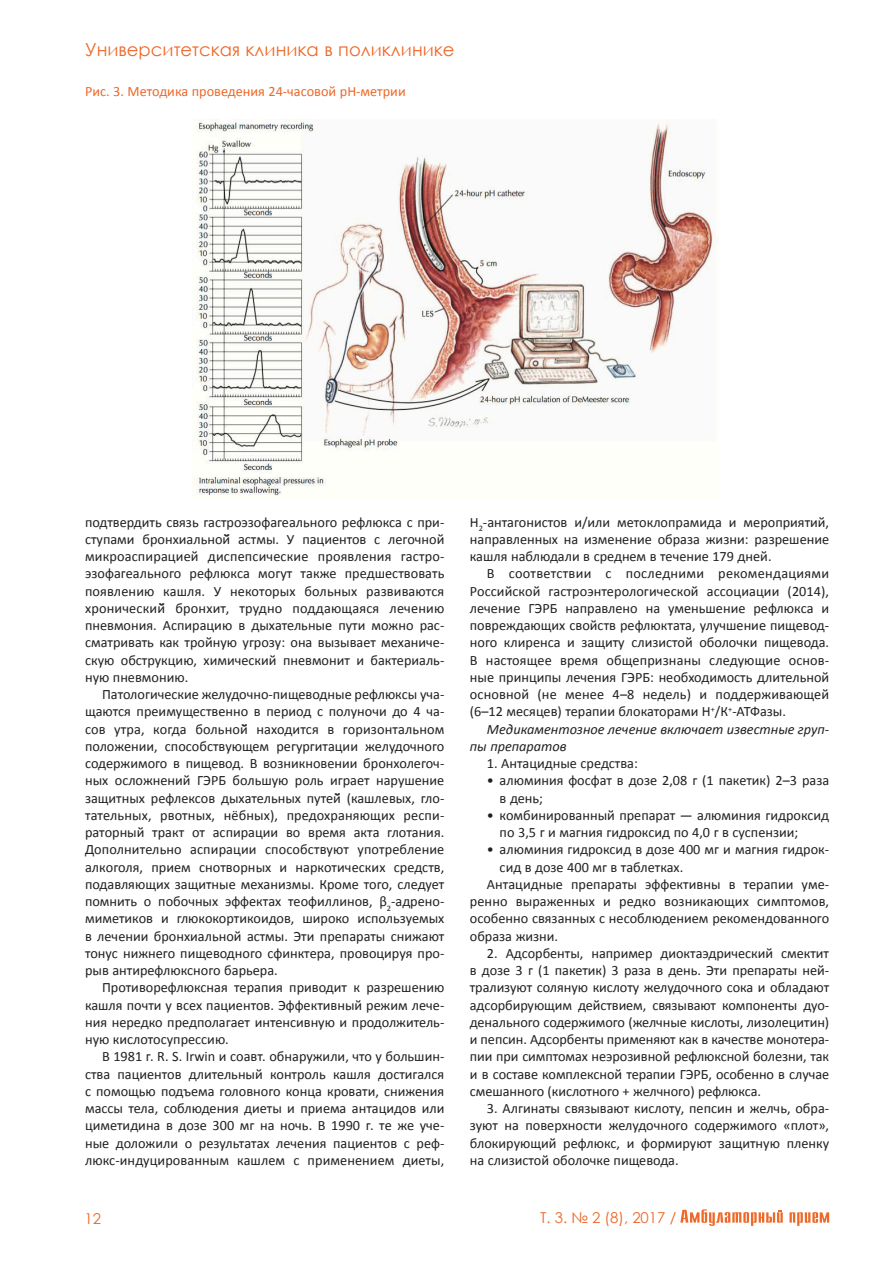
<style>
.page{position:relative;width:893px;height:1263px;background:#fff}
.page>*{position:absolute;margin:0;border:0;box-sizing:border-box;transform-origin:0 0}
.t1{font:18px "Century Gothic";color:#ee6828}
.t2{font:15px "Century Gothic";color:#ee6828}
.Osnova_text{font:14.25px/17.2px "Calibri";color:#231f20;text-align:justify}
.Osnova_text-2{font:italic 14.25px/17.2px "Calibri";color:#231f20}
.Osnova_text-3{font:14.25px "Calibri";color:#ee6828}
</style>
<div class="page">
<svg style="left:789px;top:1212px;width:40px;height:14px"></svg>
<svg style="left:680px;top:1209px;width:103px;height:17px"></svg>
<img style="left:192px;top:120px;width:522px;height:376px">
<p class="t1" style="left:85px;top:37px;width:371px">Университетская клиника в поликлинике</p>
<p class="Osnova_text-3" style="left:85px;top:82px;width:322px">Рис. 3. Методика проведения 24-часовой рН-метрии</p>
<p class="Osnova_text" style="left:85px;top:513px;width:361px">подтвердить связь гастроэзофагеального рефлюкса с при&shy;ступами бронхиальной̆ астмы. У пациентов с легочной микроаспирацией диспепсические проявления гастро&shy;эзофагеального рефлюкса могут также предшествовать появлению кашля. У некоторых больных развиваются хронический̆ бронхит, трудно поддающаяся лечению пневмония. Аспирацию в дыхательные пути можно рас&shy;сматривать как трой ную угрозу: она вызывает механиче&shy;скую обструкцию, химический пневмонит и бактериаль&shy;ную пневмонию.</p>
<p class="Osnova_text" style="left:85px;top:686px;width:361px;text-indent:17px">Патологические желудочно-пищеводные рефлюксы уча&shy;щаются преимущественно в период с полуночи до 4 ча&shy;сов утра, когда больной̆ находится в горизонтальном положении, способствующем регургитации желудочного содержимого в пищевод. В возникновении бронхолегоч&shy;ных осложнений ГЭРБ большую роль играет нарушение защитных рефлексов дыхательных путей̆(кашлевых, гло&shy;тательных, рвотных, нёбных), предохраняющих респи&shy;раторный тракт от аспирации во время акта глотания.<br>Дополнительно аспирации способствуют употребление алкоголя, прием снотворных и наркотических средств, подавляющих защитные механизмы. Кроме того, следует помнить о побочных эффектах теофиллинов, β<sub>2</sub>-адрено&shy;миметиков и глюкокортикоидов, широко используемых в лечении бронхиальной астмы. Эти препараты снижают тонус нижнего пищеводного сфинктера, провоцируя про&shy;рыв антирефлюксного барьера.</p>
<p class="Osnova_text" style="left:85px;top:979px;width:361px;text-indent:17px">Противорефлюксная терапия приводит к разрешению кашля почти у всех пациентов. Эффективный режим лече&shy;ния нередко предполагает интенсивную и продолжитель&shy;ную кислотосупрессию.</p>
<p class="Osnova_text" style="left:85px;top:1048px;width:361px;text-indent:17px">В 1981 г. R. S. Irwin и соавт. обнаружили, что у большин&shy;ства пациентов длительный контроль кашля достигался с помощью подъема головного конца кровати, снижения массы тела, соблюдения диеты и приема антацидов или циметидина в дозе 300 мг на ночь. В 1990 г. те же уче&shy;ные доложили о результатах лечения пациентов с реф&shy;люкс-индуцированным кашлем с применением диеты,</p>
<p class="Osnova_text" style="left:470px;top:513px;width:361px">Н<sub>2</sub>-антагонистов и/или метоклопрамида и мероприятий, направленных на изменение образа жизни: разрешение кашля наблюдали в среднем в течение 179 дней.</p>
<p class="Osnova_text" style="left:470px;top:565px;width:361px;text-indent:17px">В соответствии с последними рекомендациями Российской гастроэнтерологической ассоциации (2014), лечение ГЭРБ направлено на уменьшение рефлюкса и повреждающих свойств рефлюктата, улучшение пищевод&shy;ного клиренса и защиту слизистой оболочки пищевода.<br>В настоящее время общепризнаны следующие основ&shy;ные принципы лечения ГЭРБ: необходимость длительной основной (не менее 4–8 недель) и поддерживающей (6–12 месяцев) терапии блокаторами Н<sup>+</sup>/К<sup>+</sup>-АТФазы.</p>
<p class="Osnova_text-2" style="left:470px;top:720px;width:361px;text-indent:17px">Медикаментозное лечение включает известные груп&shy;пы препаратов</p>
<p class="Osnova_text" style="left:487px;top:755px;width:152px">1. Антацидные средства:</p>
<p class="Osnova_text" style="left:500px;top:772px;width:331px;text-indent:-13px">• алюминия фосфат в дозе 2,08 г (1 пакетик) 2–3 раза в день;</p>
<p class="Osnova_text" style="left:500px;top:806px;width:331px;text-indent:-13px">• комбинированный препарат — алюминия гидроксид по 3,5 г и магния гидроксид по 4,0 г в суспензии;</p>
<p class="Osnova_text" style="left:500px;top:841px;width:331px;text-indent:-13px">• алюминия гидроксид в дозе 400 мг и магния гидрок&shy;сид в дозе 400 мг в таблетках.</p>
<p class="Osnova_text" style="left:470px;top:875px;width:361px;text-indent:17px">Антацидные препараты эффективны в терапии уме&shy;ренно выраженных и редко возникающих симптомов, особенно связанных с несоблюдением рекомендованного образа жизни.</p>
<p class="Osnova_text" style="left:470px;top:944px;width:361px;text-indent:17px">2. Адсорбенты, например диоктаэдрический смектит в дозе 3 г (1 пакетик) 3 раза в день. Эти препараты ней&shy;трализуют соляную кислоту желудочного сока и обладают адсорбирующим действием, связывают компоненты дуо&shy;денального содержимого (желчные кислоты, лизолецитин) и пепсин. Адсорбенты применяют как в качестве монотера&shy;пии при симптомах неэрозивной рефлюксной болезни, так и в составе комплексной терапии ГЭРБ, особенно в случае смешанного (кислотного + желчного) рефлюкса.</p>
<p class="Osnova_text" style="left:470px;top:1100px;width:361px;text-indent:17px">3. Алгинаты связывают кислоту, пепсин и желчь, обра&shy;зуют на поверхности желудочного содержимого «плот», блокирующий рефлюкс, и формируют защитную пленку на слизистой оболочке пищевода.</p>
<p class="t2" style="left:84px;top:1208px;width:18px">12</p>
<p class="t2" style="left:540px;top:1207px;width:138px">Т. 3. № 2 (8), 2017 /</p>
</div>
